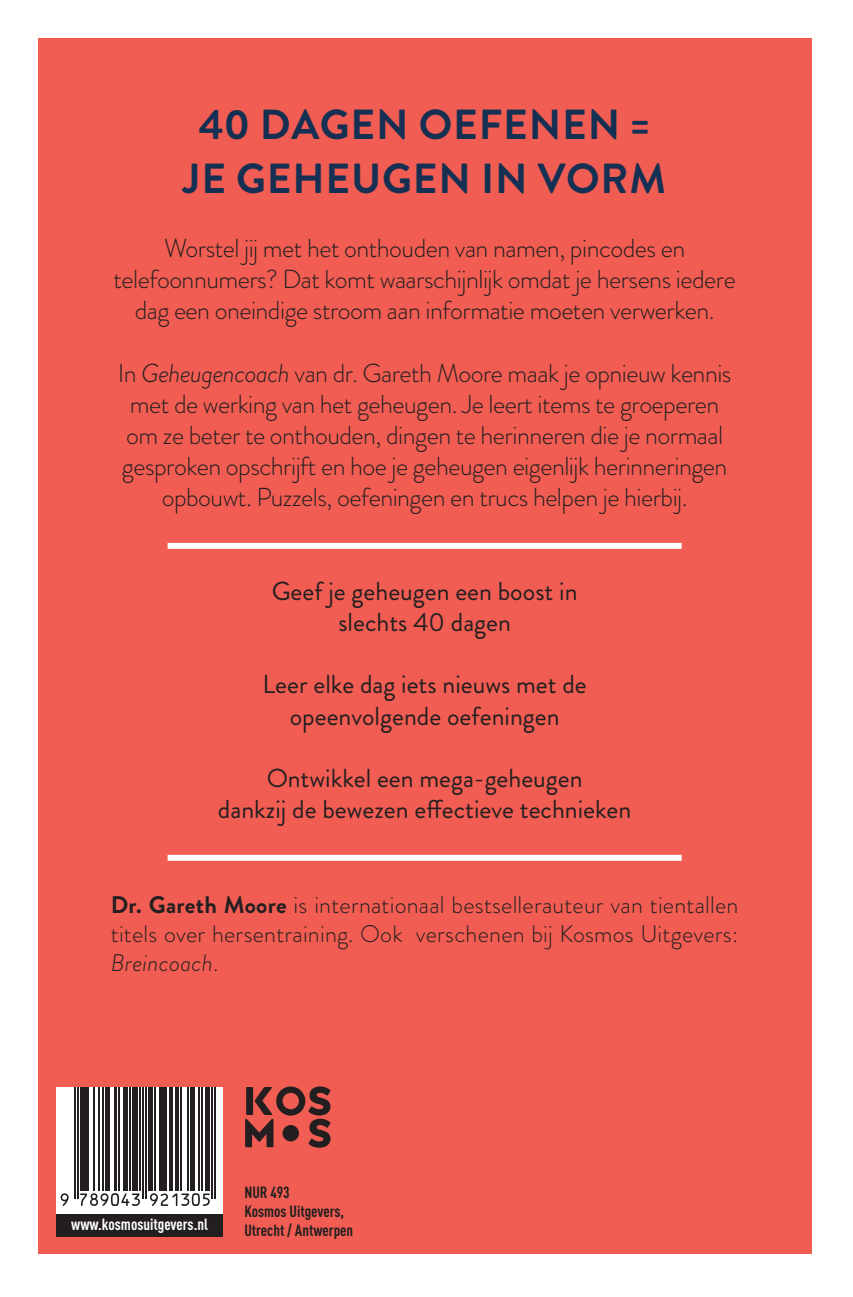
<style>
.page{position:relative;width:853px;height:1297px;background:#fff}
.page>*{position:absolute;margin:0;border:0;box-sizing:border-box;transform-origin:0 0}
.t1{font:700 42px/54px "Brandon Grotesque";letter-spacing:.02em;color:#153053;text-align:center}
.t2{font:300 26px/31.2px "Brandon Grotesque";letter-spacing:-.02em;color:#231f20;text-align:center}
.t3{font:26px/31.2px "Brandon Grotesque";color:#231f20;text-align:center}
.t4{font:300 24px/28.8px "Brandon Grotesque";letter-spacing:.01em;color:#231f20;text-align:justify}
.t5{font:700 condensed 16px/19.2px "DIN Pro";color:#231f20}
.t6{font:700 condensed 16px "DIN Pro";color:#fff}
.s1{font-style:italic}
.s2{font-weight:700}
</style>
<div class="page">
<div style="left:38px;top:38px;width:774px;height:1216px;background:#f15d52"></div>
<div style="left:168px;top:543px;width:514px;height:6px;background:#fff"></div>
<div style="left:168px;top:854px;width:514px;height:6px;background:#fff"></div>
<svg style="left:245px;top:1086px;width:85px;height:61px"></svg>
<div style="left:282px;top:1125px;width:17px;height:16px;background:#231f20;border-radius:50%"></div>
<svg style="left:56px;top:1087px;width:167px;height:127px;background:#dbdada"></svg>
<svg style="left:61px;top:1193px;width:8px;height:12px"></svg>
<hr style="left:74px;top:1087px;width:1px;height:111px;background:#231f20">
<hr style="left:77px;top:1087px;width:1px;height:111px;background:#231f20">
<hr style="left:80px;top:1087px;width:4px;height:104px;background:#231f20">
<hr style="left:86px;top:1087px;width:3px;height:104px;background:#231f20">
<hr style="left:93px;top:1087px;width:2px;height:104px;background:#231f20">
<hr style="left:98px;top:1087px;width:1px;height:104px;background:#231f20">
<hr style="left:102px;top:1087px;width:2px;height:104px;background:#231f20">
<div style="left:105px;top:1087px;width:5px;height:104px;background:#231f20"></div>
<hr style="left:114px;top:1087px;width:3px;height:104px;background:#231f20">
<hr style="left:119px;top:1087px;width:1px;height:104px;background:#231f20">
<div style="left:123px;top:1087px;width:5px;height:104px;background:#231f20"></div>
<hr style="left:129px;top:1087px;width:2px;height:104px;background:#231f20">
<svg style="left:80px;top:1193px;width:60px;height:12px"></svg>
<div style="left:132px;top:1087px;width:6px;height:104px;background:#231f20"></div>
<hr style="left:140px;top:1087px;width:1px;height:104px;background:#231f20">
<hr style="left:143px;top:1087px;width:1px;height:111px;background:#231f20">
<hr style="left:146px;top:1087px;width:1px;height:111px;background:#231f20">
<hr style="left:149px;top:1087px;width:4px;height:104px;background:#231f20">
<hr style="left:155px;top:1087px;width:1px;height:104px;background:#231f20">
<hr style="left:159px;top:1087px;width:3px;height:104px;background:#231f20">
<hr style="left:164px;top:1087px;width:3px;height:104px;background:#231f20">
<hr style="left:170px;top:1087px;width:3px;height:104px;background:#231f20">
<hr style="left:176px;top:1087px;width:3px;height:104px;background:#231f20">
<hr style="left:180px;top:1087px;width:2px;height:104px;background:#231f20">
<hr style="left:188px;top:1087px;width:1px;height:104px;background:#231f20">
<hr style="left:191px;top:1087px;width:4px;height:104px;background:#231f20">
<hr style="left:198px;top:1087px;width:2px;height:104px;background:#231f20">
<svg style="left:150px;top:1193px;width:60px;height:13px"></svg>
<hr style="left:201px;top:1087px;width:2px;height:104px;background:#231f20">
<hr style="left:206px;top:1087px;width:4px;height:104px;background:#231f20">
<hr style="left:212px;top:1087px;width:1px;height:111px;background:#231f20">
<hr style="left:215px;top:1087px;width:1px;height:111px;background:#231f20">
<div style="left:56px;top:1214px;width:167px;height:22px;background:#231f20"></div>
<h1 class="t1" style="left:183px;top:98px;width:485px">40 DAGEN OEFENEN =<br>JE GEHEUGEN IN VORM</h1>
<p class="t2" style="left:113px;top:232px;width:624px">Worstel jij met het onthouden van namen, pincodes en telefoonnumers? Dat komt waarschijnlijk omdat je hersens iedere dag een oneindige stroom aan informatie moeten verwerken.</p>
<p class="t2" style="left:118px;top:357px;width:615px">In <span class="s1">Geheugencoach</span> van dr. Gareth Moore maak je opnieuw kennis met de werking van het geheugen. Je leert items te groeperen om ze beter te onthouden, dingen te herinneren die je normaal gesproken opschrijft en hoe je geheugen eigenlijk herinneringen opbouwt. Puzzels, oefeningen en trucs helpen je hierbij.</p>
<p class="t3" style="left:272px;top:575px;width:307px">Geef je geheugen een boost in slechts 40 dagen</p>
<p class="t3" style="left:262px;top:669px;width:326px">Leer elke dag iets nieuws met de opeenvolgende oefeningen</p>
<p class="t3" style="left:218px;top:762px;width:415px">Ontwikkel een mega-geheugen<br>dankzij de bewezen effectieve technieken</p>
<p class="t4" style="left:111px;top:890px;width:629px"><span class="s2">Dr. Gareth Moore</span> is internationaal bestsellerauteur van tientallen titels over hersentraining. Ook verschenen bij Kosmos Uitgevers:<br><span class="s1">Breincoach</span>.</p>
<p class="t6" style="left:71px;top:1212px;width:138px">www.kosmosuitgevers.nl</p>
<p class="t5" style="left:244px;top:1180px;width:110px">NUR 493<br>Kosmos Uitgevers,<br>Utrecht / Antwerpen</p>
</div>
